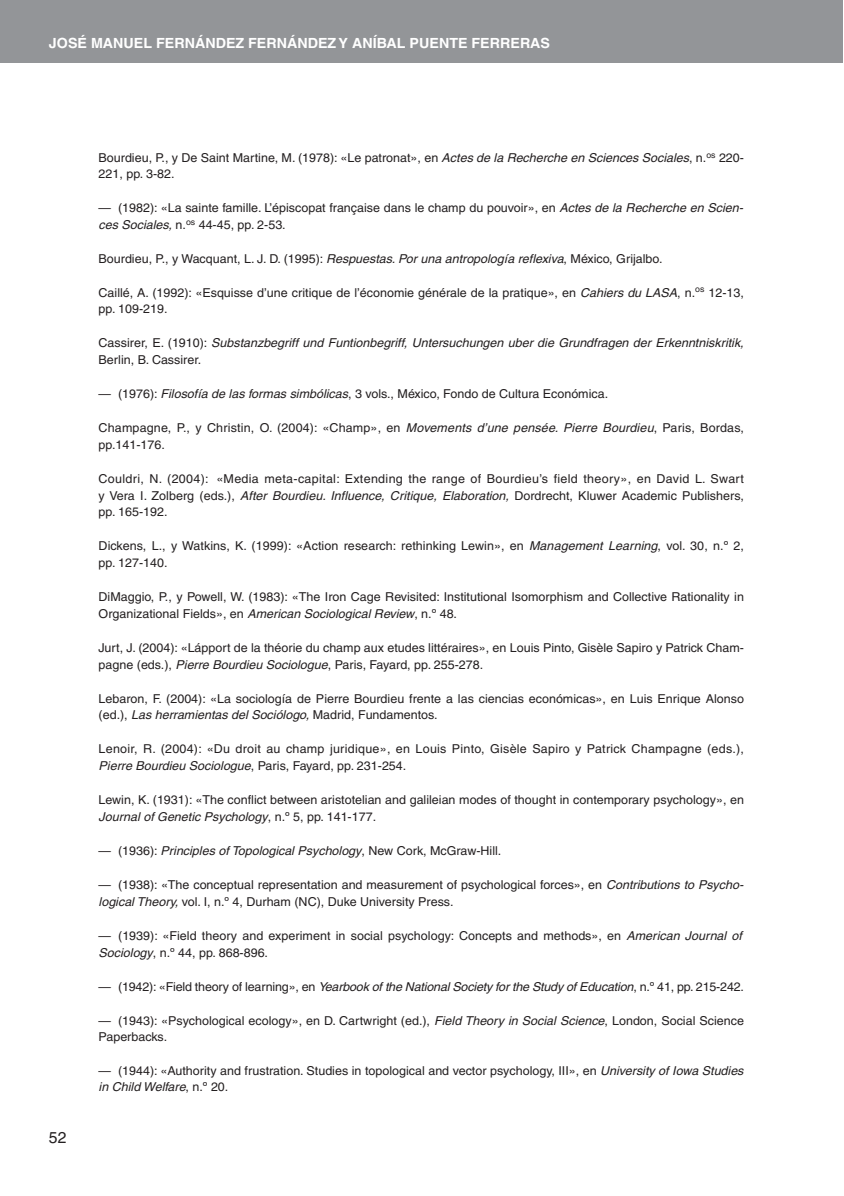
<style>
.page{position:relative;width:844px;height:1196px;background:#fff}
.page>*{position:absolute;margin:0;border:0;box-sizing:border-box;transform-origin:0 0}
.t1{font:15.75px "Helvetica";color:#231f20}
.t2{font:700 14px "Helvetica";color:#fff}
.t3{font:12.25px/16.6px "Helvetica";color:#231f20}
.t4{font:italic 12.25px/16.6px "Helvetica";color:#231f20}
.t5{font:12.25px/16.6px "Helvetica";letter-spacing:.02em;color:#231f20}
.s1{font-style:italic}
.s2{font-style:normal}
</style>
<div class="page">
<div style="left:0;top:0;width:843px;height:63px;background:#939598"></div>
<p class="t2" style="left:49px;top:38px;width:502px">JOSÉ MANUEL FERNÁNDEZ FERNÁNDEZ Y ANÍBAL PUENTE FERRERAS</p>
<p class="t1" style="left:49px;top:1131px;width:19px">52</p>
<p class="t3" style="left:99px;top:150px;width:646px">Bourdieu, P., y De Saint Martine, M. (1978): «Le patronat», en <span class="s1">Actes de la Recherche en Sciences Sociales</span>, n.<sup>os</sup> 220-<br>221, pp. 3-82.</p>
<p class="t3" style="left:99px;top:201px;width:648px">— (1982): «La sainte famille. L’épiscopat française dans le champ du pouvoir», en <span class="s1">Actes de la Recherche en Scien&shy;ces Sociales,</span> n.<sup>os</sup> 44-45, pp. 2-53.</p>
<p class="t3" style="left:99px;top:252px;width:565px">Bourdieu, P., y Wacquant, L. J. D. (1995): <span class="s1">Respuestas.Por una antropología reflexiva</span>, México, Grijalbo.</p>
<p class="t3" style="left:99px;top:285px;width:646px">Caillé, A. (1992): «Esquisse d’une critique de l’économie générale de la pratique», en <span class="s1">Cahiers du LASA</span>, n.<sup>os</sup> 12-13, pp. 109-219.</p>
<p class="t4" style="left:99px;top:336px;width:649px"><span class="s2">C a s s i r e r, E . ( 1 9 1 0 ) :</span> Substanzbegriff und Funtionbegriff, Untersuchungen uber die Grundfragen der Erkenntniskritik,<br><span class="s2">Berlin, B. Cassirer.</span></p>
<p class="t3" style="left:99px;top:386px;width:511px">— (1976): <span class="s1">Filosofía de las formas simbólicas</span>, 3 vols., México, Fondo de Cultura Económica.</p>
<p class="t3" style="left:99px;top:421px;width:646px">Champagne, P., y Christin, O. (2004): «Champ», en <span class="s1">Movements d’une pensée. Pierre Bourdieu</span>, Paris, Bordas, pp.141-176.</p>
<p class="t3" style="left:99px;top:471px;width:646px;text-align:justify">Couldri, N. (2004): «Media meta-capital: Extending the range of Bourdieu’s field theory», en David L. Swart y Vera I. Zolberg (eds.), <span class="s1">After Bourdieu. Influence, Critique, Elaboration,</span> Dordrecht, Kluwer Academic Publishers, pp. 165-192.</p>
<p class="t3" style="left:99px;top:539px;width:646px">Dickens, L., y Watkins, K. (1999): «Action research: rethinking Lewin», en <span class="s1">Management Learning</span>, vol. 30, n.º 2, pp. 127-140.</p>
<p class="t3" style="left:99px;top:589px;width:646px">DiMaggio, P., y Powell, W. (1983): «The Iron Cage Revisited: Institutional Isomorphism and Collective Rationality in<br>Organizational Fields», en <span class="s1">American Sociological Review</span>, n.º 48.</p>
<p class="t3" style="left:99px;top:640px;width:646px">Jurt, J. (2004): «Lápport de la théorie du champ aux etudes littéraires», en Louis Pinto, Gisèle Sapiro y Patrick Cham&shy;pagne (eds.), <span class="s1">Pierre Bourdieu Sociologue</span>, Paris, Fayard, pp. 255-278.</p>
<p class="t3" style="left:99px;top:691px;width:646px">Lebaron, F. (2004): «La sociología de Pierre Bourdieu frente a las ciencias económicas», en Luis Enrique Alonso ( e d . ) , <span class="s1">Las herramientas del Sociólogo,</span> M a d r i d , F u n d a m e n t o s .</p>
<p class="t5" style="left:99px;top:742px;width:646px">Lenoir, R. (2004): «Du droit au champ juridique», en Louis Pinto, Gisèle Sapiro y Patrick Champagne (eds.),<br><span class="s1">Pierre Bourdieu Sociologue</span>, Pa r i s , Faya rd , p p . 2 3 1 - 2 5 4 .</p>
<p class="t3" style="left:99px;top:792px;width:646px">Lewin, K. (1931): «The conflict between aristotelian and galileian modes of thought in contemporary psychology», en<br><span class="s1">Journal of Genetic Psychology</span>, n . º 5 , p p . 1 4 1 - 1 7 7 .</p>
<p class="t4" style="left:99px;top:843px;width:404px"><span class="s2">— ( 1 9 3 6 ) :</span> Principles ofTopological Psychology<span class="s2">, N e w C o r k , M c G r a w - H i l l .</span></p>
<p class="t3" style="left:99px;top:877px;width:648px">— (1938): «The conceptual representation and measurement of psychological forces», en <span class="s1">Contributions to Psycho&shy;logicalTheory,</span> vol. I, n.º 4, Durham (NC), Duke University Press.</p>
<p class="t3" style="left:99px;top:928px;width:647px">— (1939): «Field theory and experiment in social psychology: Concepts and methods», en <span class="s1">American Journal of<br>Sociology</span>, n.º 44, pp. 868-896.</p>
<p class="t3" style="left:99px;top:979px;width:646px">— (1942): «Field theory of learning», en <span class="s1">Yearbook ofthe NationalSociety forthe Study ofEducation</span>, n.º 41, pp. 215-242.</p>
<p class="t3" style="left:99px;top:1013px;width:646px">— (1943): «Psychological ecology», en D. Cartwright (ed.), <span class="s1">Field Theory in Social Science</span>, London, Social Science<br>Paperbacks.</p>
<p class="t3" style="left:99px;top:1063px;width:648px">— (1944): «Authority and frustration. Studies in topological and vector psychology, III», en <span class="s1">University of Iowa Studies in Child Welfare</span>, n . º 2 0 .</p>
</div>
